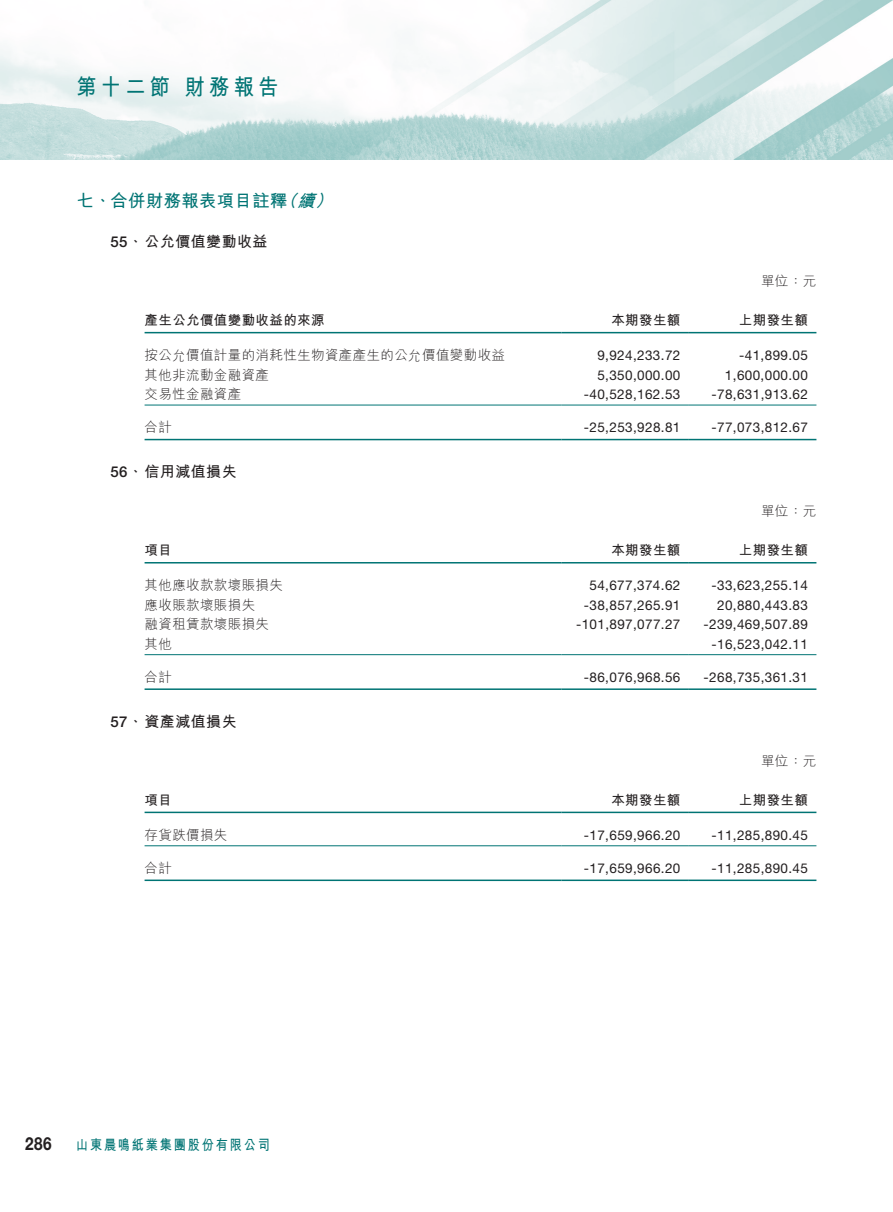
<style>
.page{position:relative;width:893px;height:1212px;background:#fff}
.page>*{position:absolute;margin:0;border:0;box-sizing:border-box;transform-origin:0 0}
.t1{font:700 22.5px "M Hei HK";letter-spacing:.21em;color:#007474;scale:.9 1}
.t2{font:700 18px "Helvetica Neue LT Std";color:#231f20;scale:.85 1}
.t3{font:700 17.25px "M Hei HK";letter-spacing:.03em;color:#007474}
.t4{font:700 15px "M Hei HK";letter-spacing:.03em;color:#231f20}
.t5{font:700 14.25px "M Hei HK";letter-spacing:.155em;color:#007474;scale:.85 1}
.t6{font:13.5px "Helvetica Neue LT Std";letter-spacing:.03em;color:#231f20}
.t7{font:300 13.5px "M Hei HK";letter-spacing:.03em;color:#231f20}
.t8{font:700 13.5px "M Hei HK";letter-spacing:.03em;color:#231f20}
.s1{font-style:italic}
.s2{font-family:"Helvetica Neue LT Std";font-weight:500}
</style>
<div class="page">
<img style="left:0;top:0;width:893px;height:159px">
<hr style="left:145px;top:332px;width:416px;height:1px;background:#007474">
<hr style="left:561px;top:332px;width:128px;height:1px;background:#007474">
<hr style="left:689px;top:332px;width:127px;height:1px;background:#007474">
<hr style="left:145px;top:405px;width:416px;height:1px;background:#007474">
<hr style="left:561px;top:405px;width:128px;height:1px;background:#007474">
<hr style="left:689px;top:405px;width:127px;height:1px;background:#007474">
<hr style="left:145px;top:439px;width:416px;height:1px;background:#007474">
<hr style="left:561px;top:439px;width:128px;height:1px;background:#007474">
<hr style="left:689px;top:439px;width:127px;height:1px;background:#007474">
<hr style="left:145px;top:562px;width:416px;height:1px;background:#007474">
<hr style="left:561px;top:562px;width:128px;height:1px;background:#007474">
<hr style="left:689px;top:562px;width:127px;height:1px;background:#007474">
<hr style="left:145px;top:654px;width:416px;height:1px;background:#007474">
<hr style="left:561px;top:654px;width:128px;height:1px;background:#007474">
<hr style="left:689px;top:654px;width:127px;height:1px;background:#007474">
<hr style="left:145px;top:688px;width:416px;height:2px;background:#007474">
<hr style="left:561px;top:688px;width:128px;height:2px;background:#007474">
<hr style="left:689px;top:688px;width:127px;height:2px;background:#007474">
<hr style="left:145px;top:812px;width:416px;height:1px;background:#007474">
<hr style="left:561px;top:812px;width:128px;height:1px;background:#007474">
<hr style="left:689px;top:812px;width:127px;height:1px;background:#007474">
<hr style="left:145px;top:845px;width:416px;height:1px;background:#007474">
<hr style="left:561px;top:845px;width:128px;height:1px;background:#007474">
<hr style="left:689px;top:845px;width:127px;height:1px;background:#007474">
<hr style="left:145px;top:879px;width:416px;height:2px;background:#007474">
<hr style="left:561px;top:879px;width:128px;height:2px;background:#007474">
<hr style="left:689px;top:879px;width:127px;height:2px;background:#007474">
<h1 class="t1" style="left:76px;top:71px;width:226px">第十二節 財務報告</h1>
<p class="t3" style="left:77px;top:188px;width:263px">七、合併財務報表項目註釋<span class="s1">（續）</span></p>
<p class="t4" style="left:111px;top:231px;width:158px"><span class="s2">55</span>、公允價值變動收益</p>
<p class="t7" style="left:761px;top:274px;width:57px">單位：元</p>
<p class="t8" style="left:145px;top:310px;width:182px">產生公允價值變動收益的來源</p>
<p class="t8" style="left:611px;top:310px;width:71px">本期發生額</p>
<p class="t8" style="left:739px;top:310px;width:71px">上期發生額</p>
<p class="t7" style="left:145px;top:348px;width:362px">按公允價值計量的消耗性生物資產產生的公允價值變動收益</p>
<p class="t6" style="left:597px;top:347px;width:84px">9,924,233.72</p>
<p class="t6" style="left:739px;top:347px;width:70px">-41,899.05</p>
<p class="t7" style="left:145px;top:368px;width:126px">其他非流動金融資產</p>
<p class="t6" style="left:597px;top:367px;width:84px">5,350,000.00</p>
<p class="t6" style="left:725px;top:367px;width:84px">1,600,000.00</p>
<p class="t7" style="left:145px;top:387px;width:98px">交易性金融資產</p>
<p class="t6" style="left:584px;top:386px;width:98px">-40,528,162.53</p>
<p class="t6" style="left:711px;top:386px;width:98px">-78,631,913.62</p>
<p class="t7" style="left:145px;top:420px;width:29px">合計</p>
<p class="t6" style="left:584px;top:419px;width:98px">-25,253,928.81</p>
<p class="t6" style="left:711px;top:419px;width:98px">-77,073,812.67</p>
<p class="t4" style="left:111px;top:461px;width:128px"><span class="s2">56</span>、信用減值損失</p>
<p class="t7" style="left:761px;top:504px;width:57px">單位：元</p>
<p class="t8" style="left:145px;top:541px;width:29px">項目</p>
<p class="t8" style="left:611px;top:541px;width:71px">本期發生額</p>
<p class="t8" style="left:739px;top:541px;width:71px">上期發生額</p>
<p class="t7" style="left:145px;top:578px;width:140px">其他應收款款壞賬損失</p>
<p class="t6" style="left:589px;top:577px;width:92px">54,677,374.62</p>
<p class="t6" style="left:711px;top:577px;width:98px">-33,623,255.14</p>
<p class="t7" style="left:145px;top:598px;width:112px">應收賬款壞賬損失</p>
<p class="t6" style="left:584px;top:597px;width:98px">-38,857,265.91</p>
<p class="t6" style="left:717px;top:597px;width:92px">20,880,443.83</p>
<p class="t7" style="left:145px;top:617px;width:126px">融資租賃款壞賬損失</p>
<p class="t6" style="left:576px;top:616px;width:106px">-101,897,077.27</p>
<p class="t6" style="left:704px;top:616px;width:106px">-239,469,507.89</p>
<p class="t7" style="left:145px;top:637px;width:29px">其他</p>
<p class="t6" style="left:711px;top:636px;width:98px">-16,523,042.11</p>
<p class="t7" style="left:145px;top:670px;width:29px">合計</p>
<p class="t6" style="left:584px;top:669px;width:98px">-86,076,968.56</p>
<p class="t6" style="left:704px;top:669px;width:106px">-268,735,361.31</p>
<p class="t4" style="left:111px;top:711px;width:128px"><span class="s2">57</span>、資產減值損失</p>
<p class="t7" style="left:761px;top:754px;width:57px">單位：元</p>
<p class="t8" style="left:145px;top:790px;width:29px">項目</p>
<p class="t8" style="left:611px;top:790px;width:71px">本期發生額</p>
<p class="t8" style="left:739px;top:790px;width:71px">上期發生額</p>
<p class="t7" style="left:145px;top:828px;width:84px">存貨跌價損失</p>
<p class="t6" style="left:584px;top:827px;width:98px">-17,659,966.20</p>
<p class="t6" style="left:711px;top:827px;width:98px">-11,285,890.45</p>
<p class="t7" style="left:145px;top:861px;width:29px">合計</p>
<p class="t6" style="left:584px;top:860px;width:98px">-17,659,966.20</p>
<p class="t6" style="left:711px;top:860px;width:98px">-11,285,890.45</p>
<h2 class="t2" style="left:25px;top:1133px;width:33px">286</h2>
<p class="t5" style="left:76px;top:1135px;width:229px">山東晨鳴紙業集團股份有限公司</p>
</div>
